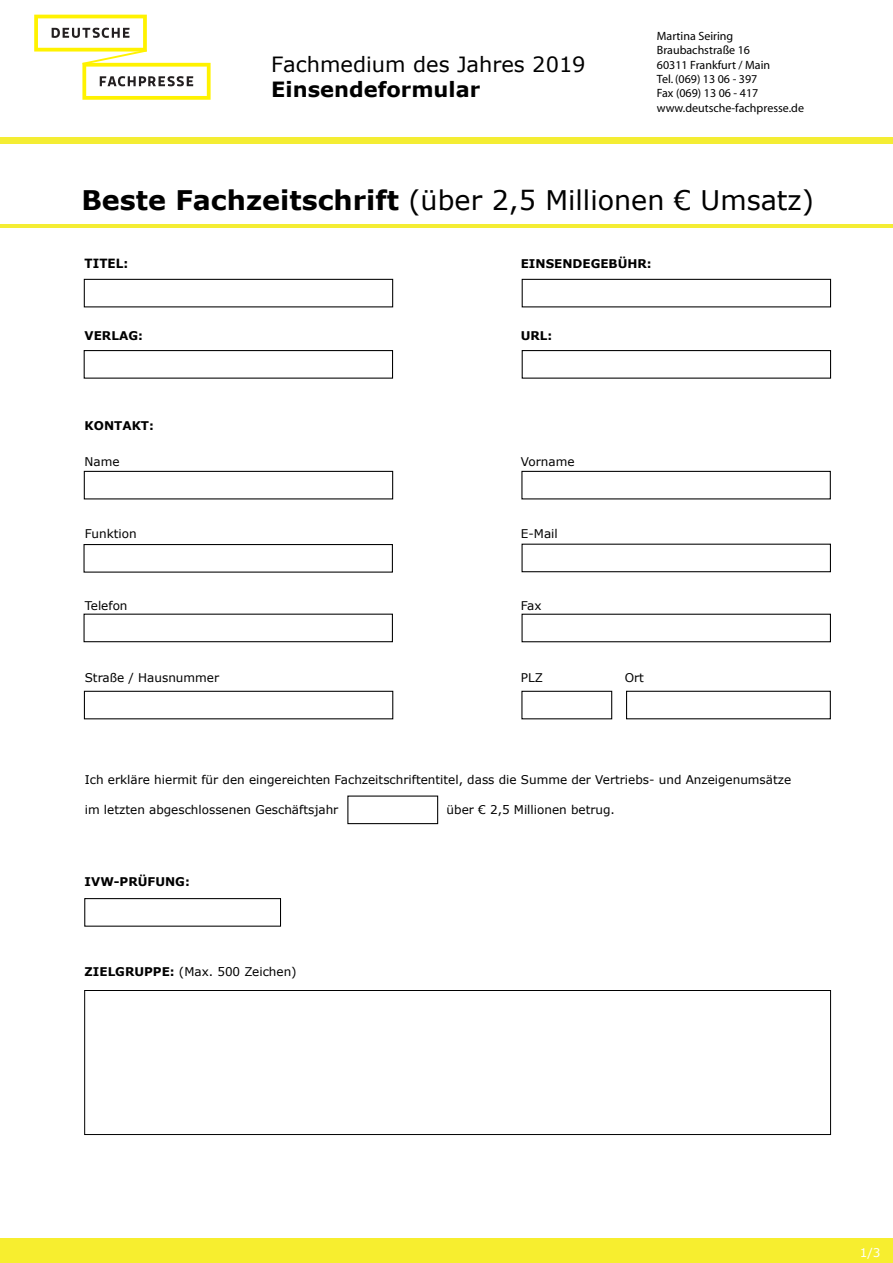
<style>
.page{position:relative;width:893px;height:1263px;background:#fff}
.page>*{position:absolute;margin:0;border:0;box-sizing:border-box;transform-origin:0 0}
.t1{font:27px "Verdana";color:#000}
.t2{font:21px "Verdana";color:#000}
.t3{font:700 21px "Verdana";color:#000}
.t4{font:700 12.75px "Verdana";color:#000;scale:.94 1}
.t5{font:12px "Verdana";color:#000}
.t6{font:12px/14.4px "Myriad";color:#000}
.t7{font:700 12px "Verdana";color:#000}
.t8{font:12px "Verdana";color:#fff}
.s1{font-weight:700}
</style>
<div class="page">
<div style="left:0;top:1238px;width:893px;height:25px;background:#f7ee2f"></div>
<div style="left:522px;top:279px;width:309px;height:28px;border:1px solid #000"></div>
<div style="left:84px;top:614px;width:309px;height:28px;border:1px solid #000"></div>
<div style="left:521px;top:471px;width:310px;height:28px;border:1px solid #000"></div>
<div style="left:521px;top:691px;width:91px;height:28px;border:1px solid #000"></div>
<div style="left:84px;top:691px;width:309px;height:28px;border:1px solid #000"></div>
<div style="left:84px;top:471px;width:309px;height:28px;border:1px solid #000"></div>
<div style="left:84px;top:990px;width:747px;height:145px;border:1px solid #000"></div>
<div style="left:521px;top:614px;width:310px;height:28px;border:1px solid #000"></div>
<div style="left:521px;top:544px;width:310px;height:28px;border:1px solid #000"></div>
<div style="left:83px;top:544px;width:310px;height:29px;border:1px solid #000"></div>
<div style="left:626px;top:691px;width:205px;height:28px;border:1px solid #000"></div>
<div style="left:522px;top:350px;width:309px;height:29px;border:1px solid #000"></div>
<div style="left:84px;top:350px;width:309px;height:29px;border:1px solid #000"></div>
<div style="left:84px;top:279px;width:309px;height:28px;border:1px solid #000"></div>
<div style="left:84px;top:898px;width:197px;height:29px;border:1px solid #000"></div>
<div style="left:347px;top:795px;width:91px;height:29px;border:1px solid #000"></div>
<hr style="left:0;top:224px;width:893px;height:3px;background:#f4ed33">
<div style="left:0;top:137px;width:893px;height:6px;background:#f4ed33"></div>
<svg style="left:34px;top:15px;width:177px;height:85px"></svg>
<h2 class="t2" style="left:271px;top:49px;width:316px">Fachmedium des Jahres 2019</h2>
<h2 class="t3" style="left:271px;top:74px;width:210px">Einsendeformular</h2>
<p class="t6" style="left:657px;top:29px;width:149px">Martina Seiring<br>Braubachstraße 16<br>60311 Frankfurt / Main<br>Tel. (069) 13 06 - 397<br>Fax (069) 13 06 - 417 www.deutsche-fachpresse.de</p>
<h1 class="t1" style="left:81px;top:182px;width:734px"><span class="s1">Beste Fachzeitschrift</span> (über 2,5 Millionen € Umsatz)</h1>
<p class="t4" style="left:85px;top:254px;width:48px">TITEL:</p>
<p class="t7" style="left:521px;top:255px;width:133px">EINSENDEGEBÜHR:</p>
<p class="t7" style="left:85px;top:327px;width:60px">VERLAG:</p>
<p class="t7" style="left:521px;top:327px;width:33px">URL:</p>
<p class="t7" style="left:85px;top:417px;width:71px">KONTAKT:</p>
<p class="t5" style="left:85px;top:453px;width:37px">Name</p>
<p class="t5" style="left:521px;top:453px;width:55px">Vorname</p>
<p class="t5" style="left:85px;top:525px;width:54px">Funktion</p>
<p class="t5" style="left:521px;top:525px;width:38px">E-Mail</p>
<p class="t5" style="left:85px;top:597px;width:44px">Telefon</p>
<p class="t5" style="left:521px;top:597px;width:22px">Fax</p>
<p class="t5" style="left:85px;top:669px;width:136px">Straße / Hausnummer</p>
<p class="t5" style="left:521px;top:669px;width:24px">PLZ</p>
<p class="t5" style="left:625px;top:669px;width:21px">Ort</p>
<p class="t5" style="left:85px;top:771px;width:708px">Ich erkläre hiermit für den eingereichten Fachzeitschriftentitel, dass die Summe der Vertriebs- und Anzeigenumsätze</p>
<p class="t5" style="left:85px;top:801px;width:255px">im letzten abgeschlossenen Geschäftsjahr</p>
<p class="t5" style="left:447px;top:801px;width:170px">über € 2,5 Millionen betrug.</p>
<p class="t7" style="left:85px;top:873px;width:107px">IVW-PRÜFUNG:</p>
<p class="t5" style="left:85px;top:963px;width:214px"><span class="s1">ZIELGRUPPE:</span> (Max. 500 Zeichen)</p>
<p class="t8" style="left:860px;top:1244px;width:22px">1/3</p>
</div>
